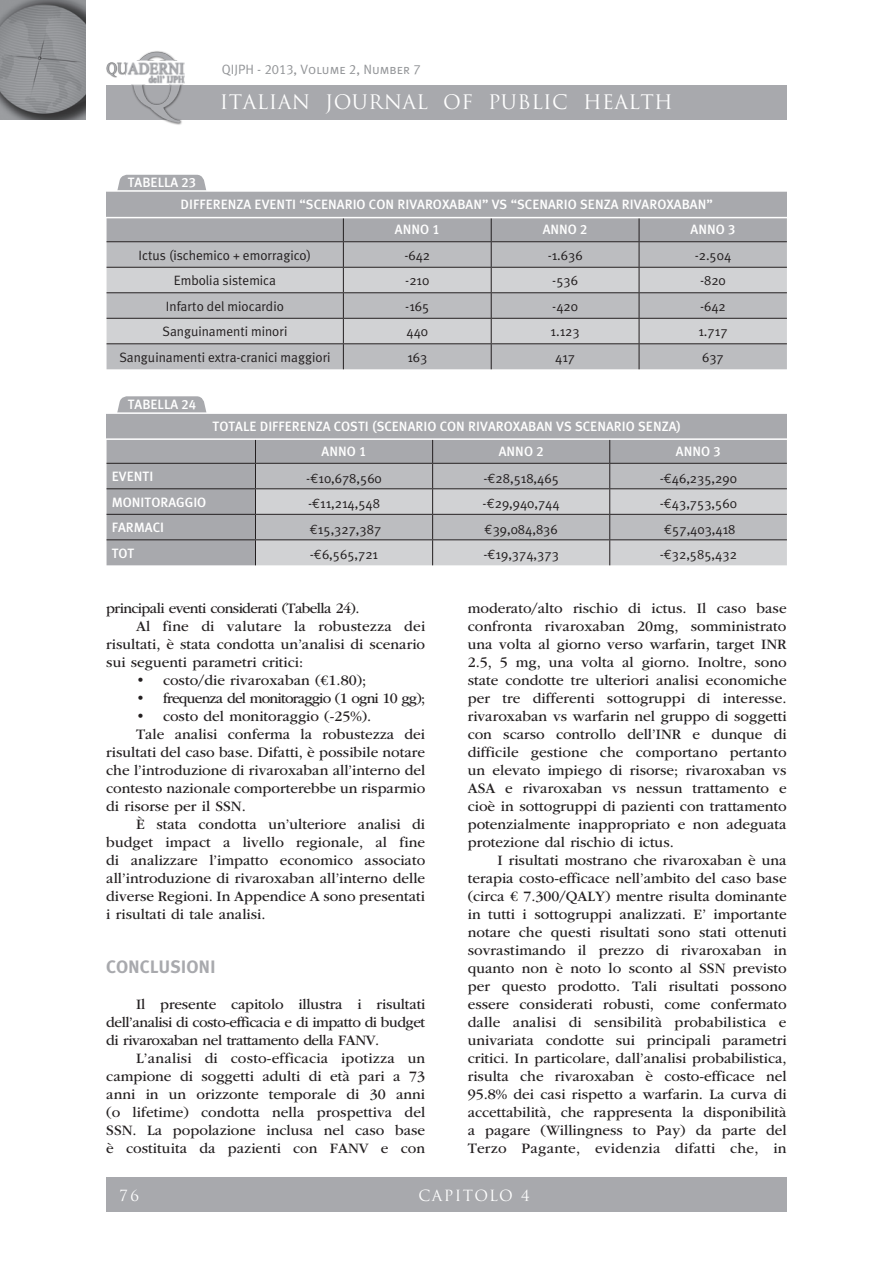
<style>
.page{position:relative;width:893px;height:1263px;background:#fff}
.page>*{position:absolute;margin:0;border:0;box-sizing:border-box;transform-origin:0 0}
.t1{font:19.5px "Trajan Pro";letter-spacing:.02em;color:#fff}
.t2{font:700 18px "Meta Plus";color:#a8a9ad}
.t3{font:15px/18px "ITC Garamond Std";color:#231f20;text-align:justify}
.t4{font:15px "ITC Garamond Std";letter-spacing:-.04em;color:#231f20}
.t5{font:15px "ITC Garamond Std";letter-spacing:-.05em;color:#231f20}
.t6{font:15px "Trajan Pro";letter-spacing:.095em;color:#fff}
.t7{font:13.5px "Meta Plus Normal";color:#231f20}
.t8{font:13.5px/21.8px "Meta Plus Medium Caps";color:#fff;text-align:center}
.t9{font:13.5px "Meta Plus Normal Caps";color:#939598}
.s1{font-family:"Euro Mono Std"}
</style>
<div class="page">
<img style="left:0;top:0;width:85px;height:119px">
<div style="left:106px;top:85px;width:681px;height:34px;background:#a8a9ad"></div>
<img style="left:106px;top:51px;width:80px;height:74px">
<div style="left:106px;top:1178px;width:56px;height:34px;background:#a8a9ad"></div>
<div style="left:162px;top:1178px;width:625px;height:34px;background:#a8a9ad"></div>
<svg style="left:107px;top:175px;width:680px;height:194px;background:#bebec1"></svg>
<div style="left:107px;top:191px;width:680px;height:26px;background:#a8a9ad"></div>
<hr style="left:105px;top:190px;width:686px;height:2px;background:#fff">
<hr style="left:105px;top:217px;width:686px;height:1px;background:#fff">
<div style="left:107px;top:440px;width:148px;height:125px;background:#a8a9ad"></div>
<hr style="left:107px;top:463px;width:148px;height:1px;background:#231f20">
<hr style="left:107px;top:488px;width:148px;height:1px;background:#231f20">
<hr style="left:107px;top:514px;width:148px;height:1px;background:#231f20">
<hr style="left:107px;top:539px;width:148px;height:1px;background:#231f20">
<svg style="left:255px;top:440px;width:532px;height:125px;background:#babbbe"></svg>
<svg style="left:117px;top:396px;width:90px;height:16px"></svg>
<div style="left:107px;top:413px;width:680px;height:25px;background:#a8a9ad"></div>
<hr style="left:105px;top:412px;width:686px;height:2px;background:#fff">
<p class="t9" style="left:222px;top:62px;width:201px">QIJPH - 2013, Volume 2, Number 7</p>
<h1 class="t1" style="left:220px;top:90px;width:455px">ITALIAN JOURNAL OF PUBLIC HEALTH</h1>
<p class="t8" style="left:128px;top:172px;width:23px">TABELL</p>
<p class="t8" style="left:170px;top:172px;width:27px">A 23<br>DIFF</p>
<p class="t8" style="left:206px;top:194px;width:509px">ERENZA EVENTI “SCENARI O CON RIVAROXABAN” VS “SCENARI O SENZA RIVAROXABAN”</p>
<p class="t8" style="left:395px;top:218px;width:46px">ANNO 1</p>
<p class="t8" style="left:543px;top:218px;width:46px">ANNO 2</p>
<p class="t8" style="left:691px;top:218px;width:46px">ANNO 3</p>
<p class="t7" style="left:139px;top:247px;width:174px">Ictus (ischemico + emorragico)</p>
<p class="t7" style="left:404px;top:247px;width:27px">-642</p>
<p class="t7" style="left:548px;top:247px;width:36px">-1.636</p>
<p class="t7" style="left:695px;top:247px;width:38px">-2.504</p>
<p class="t7" style="left:174px;top:273px;width:104px">Embolia sistemica</p>
<p class="t7" style="left:405px;top:273px;width:26px">-210</p>
<p class="t7" style="left:552px;top:273px;width:27px">-536</p>
<p class="t7" style="left:700px;top:273px;width:27px">-820</p>
<p class="t7" style="left:166px;top:298px;width:119px">Infarto del miocardio</p>
<p class="t7" style="left:405px;top:298px;width:26px">-165</p>
<p class="t7" style="left:552px;top:298px;width:27px">-420</p>
<p class="t7" style="left:700px;top:298px;width:27px">-642</p>
<p class="t7" style="left:162px;top:324px;width:126px">Sanguinamenti minori</p>
<p class="t7" style="left:406px;top:324px;width:23px">440</p>
<p class="t7" style="left:551px;top:324px;width:31px">1.123</p>
<p class="t7" style="left:698px;top:324px;width:31px">1.717</p>
<p class="t7" style="left:119px;top:350px;width:213px">Sanguinamenti extra-cranici maggiori</p>
<p class="t7" style="left:407px;top:350px;width:21px">163</p>
<p class="t7" style="left:555px;top:350px;width:21px">417</p>
<p class="t7" style="left:702px;top:350px;width:23px">637</p>
<p class="t8" style="left:128px;top:393px;width:23px">TABELL</p>
<p class="t8" style="left:170px;top:393px;width:27px">A 24</p>
<p class="t8" style="left:212px;top:415px;width:470px">TOTALE DIFFERENZA COSTI (SCENARI O CON RIVAROXABAN VS SCENARI O SENZA)</p>
<p class="t8" style="left:322px;top:440px;width:46px">ANNO 1</p>
<p class="t8" style="left:499px;top:440px;width:46px">ANNO 2</p>
<p class="t8" style="left:676px;top:440px;width:46px">ANNO 3</p>
<p class="t8" style="left:112px;top:466px;width:41px">EVENTI</p>
<p class="t7" style="left:306px;top:470px;width:77px">-<span class="s1">€</span>10,678,560</p>
<p class="t7" style="left:483px;top:470px;width:77px">-<span class="s1">€</span>28,518,465</p>
<p class="t7" style="left:660px;top:470px;width:79px">-<span class="s1">€</span>46,235,290</p>
<p class="t8" style="left:112px;top:491px;width:57px">MONITORAGGI</p>
<p class="t8" style="left:197px;top:491px;width:11px">O</p>
<p class="t7" style="left:308px;top:496px;width:74px">-<span class="s1">€</span>11,214,548</p>
<p class="t7" style="left:483px;top:496px;width:79px">-<span class="s1">€</span>29,940,744</p>
<p class="t7" style="left:660px;top:496px;width:79px">-<span class="s1">€</span>43,753,560</p>
<p class="t8" style="left:112px;top:517px;width:41px">FAR MACI</p>
<p class="t7" style="left:310px;top:521px;width:73px"><span class="s1">€</span>15,327,387</p>
<p class="t7" style="left:485px;top:521px;width:75px"><span class="s1">€</span>39,084,836</p>
<p class="t7" style="left:664px;top:521px;width:73px"><span class="s1">€</span>57,403,418</p>
<p class="t8" style="left:112px;top:542px;width:9px">TOT</p>
<p class="t7" style="left:310px;top:547px;width:70px">-<span class="s1">€</span>6,565,721</p>
<p class="t7" style="left:483px;top:547px;width:77px">-<span class="s1">€</span>19,374,373</p>
<p class="t7" style="left:660px;top:547px;width:79px">-<span class="s1">€</span>32,585,432</p>
<p class="t4" style="left:106px;top:600px;width:255px">principali eventi considerati (Tabella 24).</p>
<p class="t3" style="left:136px;top:617px;width:291px">Al fine di valutare la robustezza dei</p>
<p class="t3" style="left:106px;top:635px;width:320px">risultati, è stata condotta un’analisi di scenario</p>
<p class="t3" style="left:106px;top:653px;width:198px">sui seguenti parametri critici:</p>
<p class="t3" style="left:136px;top:671px;width:232px">• costo/die rivaroxaban (€1.80);</p>
<p class="t5" style="left:136px;top:690px;width:291px">• frequenza del monitoraggio (1 ogni 10 gg);</p>
<p class="t3" style="left:136px;top:707px;width:237px">• costo del monitoraggio (-25%).</p>
<p class="t3" style="left:136px;top:725px;width:291px">Tale analisi conferma la robustezza dei</p>
<p class="t3" style="left:106px;top:743px;width:320px">risultati del caso base. Difatti, è possibile notare</p>
<p class="t3" style="left:106px;top:761px;width:320px">che l’introduzione di rivaroxaban all’interno del</p>
<p class="t3" style="left:106px;top:779px;width:320px">contesto nazionale comporterebbe un risparmio</p>
<p class="t3" style="left:106px;top:797px;width:141px">di risorse per il SSN.</p>
<p class="t3" style="left:136px;top:815px;width:291px">È stata condotta un’ulteriore analisi di</p>
<p class="t3" style="left:106px;top:833px;width:320px">budget impact a livello regionale, al fine</p>
<p class="t3" style="left:106px;top:851px;width:320px">di analizzare l’impatto economico associato</p>
<p class="t3" style="left:106px;top:869px;width:320px">all’introduzione di rivaroxaban all’interno delle</p>
<p class="t3" style="left:106px;top:887px;width:320px">diverse Regioni. In Appendice A sono presentati</p>
<p class="t3" style="left:106px;top:905px;width:161px">i risultati di tale analisi.</p>
<p class="t2" style="left:106px;top:956px;width:111px">CONCLUSION I</p>
<p class="t3" style="left:106px;top:995px;width:321px;text-indent:30px">Il presente capitolo illustra i risultati dell’analisi di costo-efficacia e di impatto di budget di rivaroxaban nel trattamento della FANV.</p>
<p class="t3" style="left:106px;top:1049px;width:321px;text-indent:30px">L’analisi di costo-efficacia ipotizza un campione di soggetti adulti di età pari a 73 anni in un orizzonte temporale di 30 anni (o lifetime) condotta nella prospettiva del SSN. La popolazione inclusa nel caso base è costituita da pazienti con FANV e con</p>
<p class="t3" style="left:468px;top:599px;width:320px">moderato/alto rischio di ictus. Il caso base confronta rivaroxaban 20mg, somministrato una volta al giorno verso warfarin, target INR 2.5, 5 mg, una volta al giorno. Inoltre, sono state condotte tre ulteriori analisi economiche per tre differenti sottogruppi di interesse. rivaroxaban vs warfarin nel gruppo di soggetti con scarso controllo dell’INR e dunque di difficile gestione che comportano pertanto un elevato impiego di risorse; rivaroxaban vs ASA e rivaroxaban vs nessun trattamento e cioè in sottogruppi di pazienti con trattamento potenzialmente inappropriato e non adeguata protezione dal rischio di ictus.</p>
<p class="t3" style="left:468px;top:851px;width:321px;text-indent:30px">I risultati mostrano che rivaroxaban è una terapia costo-efficace nell’ambito del caso base (circa € 7.300/QALY) mentre risulta dominante in tutti i sottogruppi analizzati. E’ importante notare che questi risultati sono stati ottenuti sovrastimando il prezzo di rivaroxaban in quanto non è noto lo sconto al SSN previsto per questo prodotto. Tali risultati possono essere considerati robusti, come confermato dalle analisi di sensibilità probabilistica e univariata condotte sui principali parametri critici. In particolare, dall’analisi probabilistica, risulta che rivaroxaban è costo-efficace nel 95.8% dei casi rispetto a warfarin. La curva di accettabilità, che rappresenta la disponibilità a pagare (Willingness to Pay) da parte del Terzo Pagante, evidenzia difatti che, in</p>
<p class="t6" style="left:119px;top:1185px;width:22px">76</p>
<p class="t6" style="left:418px;top:1185px;width:113px">CAPITOLO 4</p>
</div>
